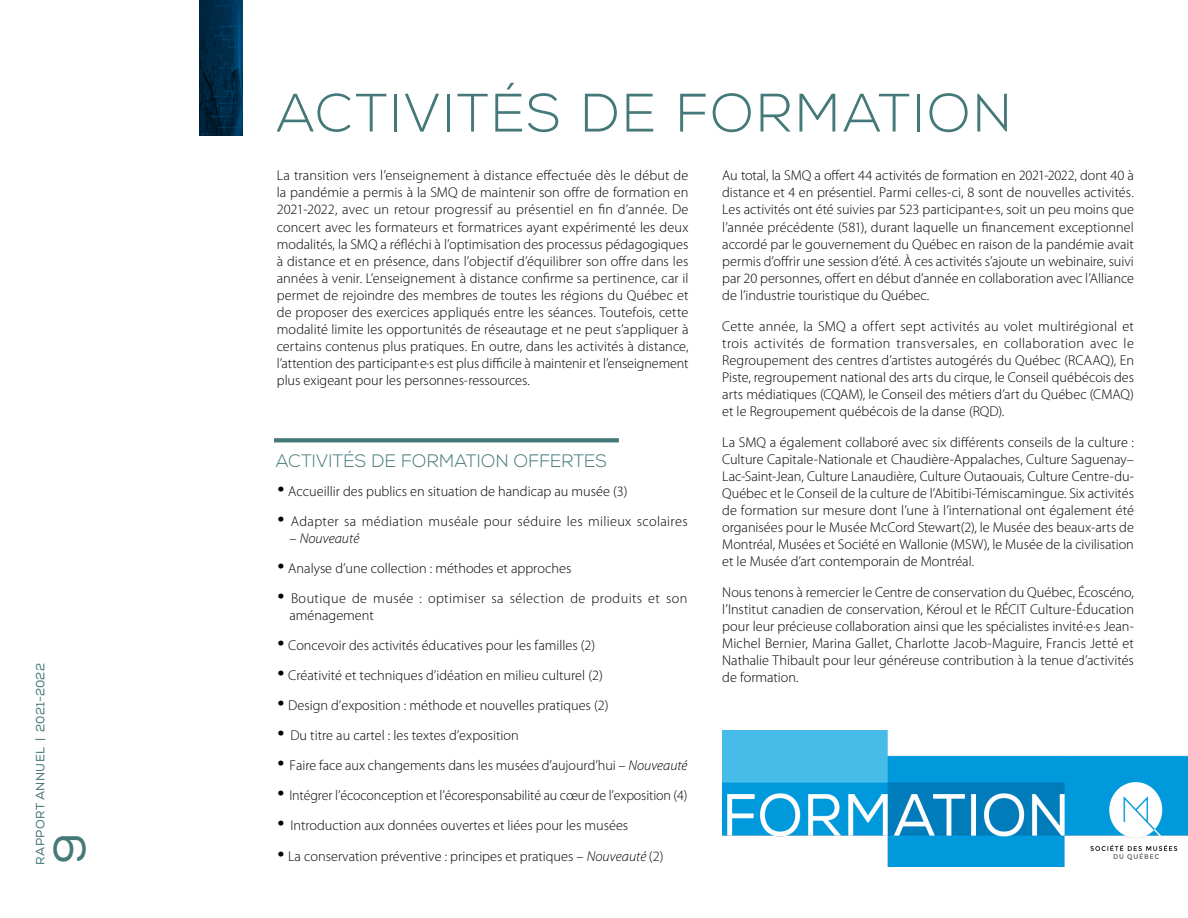
<style>
.page{position:relative;width:1188px;height:918px;background:#fff}
.page>*{position:absolute;margin:0;border:0;box-sizing:border-box;transform-origin:0 0}
.t1{font:300 54px "Nexa";letter-spacing:.025em;color:#457878}
.t2{font:45px "Nexa";color:#457878}
.t3{font:300 18px "Nexa";letter-spacing:-.01em;color:#457878}
.t4{font:300 14.25px/17.1px "Myriad Pro";color:#000;text-align:justify}
.t5{font:300 14.25px/16.5px "Myriad Pro";letter-spacing:.03em;color:#000}
.t6{font:300 14.25px "Myriad Pro";letter-spacing:.025em;color:#000}
.t7{font:italic 300 14.25px "Myriad Pro";color:#000}
.t8{font:12px "Nexa";letter-spacing:.025em;color:#457878}
.s1{font-family:"Nexa";font-weight:700;font-size:21px}
.s2{font-style:normal}
.s3{font-style:italic}
</style>
<div class="page">
<img style="left:200px;top:0;width:42px;height:135px">
<svg style="left:274px;top:438px;width:345px;height:4px"></svg>
<img style="left:722px;top:730px;width:466px;height:137px">
<p class="t8" style="left:33px;top:865px;width:203px;rotate:-90deg">RAPPORT ANNUEL | 2021-2022</p>
<h2 class="t2" style="left:43px;top:864px;width:33px;rotate:-90deg">9</h2>
<h1 class="t1" style="left:275px;top:81px;width:738px">ACTIVITÉS DE FORMATION</h1>
<p class="t4" style="left:277px;top:167px;width:413px">La transition vers l’enseignement à distance effectuée dès le début de la pandémie a permis à la SMQ de maintenir son offre de formation en 2021-2022, avec un retour progressif au présentiel en fin d’année. De concert avec les formateurs et formatrices ayant expérimenté les deux modalités, la SMQ a réfléchi à l’optimisation des processus pédagogiques à distance et en présence, dans l’objectif d’équilibrer son offre dans les années à venir. L’enseignement à distance confirme sa pertinence, car il permet de rejoindre des membres de toutes les régions du Québec et de proposer des exercices appliqués entre les séances. Toutefois, cette modalité limite les opportunités de réseautage et ne peut s’appliquer à certains contenus plus pratiques. En outre, dans les activités à distance, l’attention des participant·e·s est plus difficile à maintenir et l’enseignement plus exigeant pour les personnes-ressources.</p>
<p class="t4" style="left:722px;top:167px;width:413px">Au total, la SMQ a offert 44 activités de formation en 2021-2022, dont 40 à distance et 4 en présentiel. Parmi celles-ci, 8 sont de nouvelles activités.<br>Les activités ont été suivies par 523 participant·e·s, soit un peu moins que l’année précédente (581), durant laquelle un financement exceptionnel accordé par le gouvernement du Québec en raison de la pandémie avait permis d’offrir une session d’été. À ces activités s’ajoute un webinaire, suivi par 20 personnes, offert en début d’année en collaboration avec l’Alliance de l’industrie touristique du Québec.</p>
<p class="t4" style="left:722px;top:318px;width:413px">Cette année, la SMQ a offert sept activités au volet multirégional et trois activités de formation transversales, en collaboration avec le Regroupement des centres d’artistes autogérés du Québec (RCAAQ), En Piste, regroupement national des arts du cirque, le Conseil québécois des arts médiatiques (CQAM), le Conseil des métiers d’art du Québec (CMAQ) et le Regroupement québécois de la danse (RQD).</p>
<p class="t4" style="left:722px;top:434px;width:413px">La SMQ a également collaboré avec six différents conseils de la culture :<br>Culture Capitale-Nationale et Chaudière-Appalaches, Culture Saguenay– Lac-Saint-Jean, Culture Lanaudière, Culture Outaouais, Culture Centre-du-Québec et le Conseil de la culture de l’Abitibi-Témiscamingue. Six activités de formation sur mesure dont l’une à l’international ont également été organisées pour le Musée McCord Stewart(2), le Musée des beaux-arts de Montréal, Musées et Société en Wallonie (MSW), le Musée de la civilisation et le Musée d’art contemporain de Montréal.</p>
<p class="t4" style="left:722px;top:584px;width:413px">Nous tenons à remercier le Centre de conservation du Québec, Écoscéno, l’Institut canadien de conservation, Kéroul et le RÉCIT Culture-Éducation pour leur précieuse collaboration ainsi que les spécialistes invité·e·s Jean-Michel Bernier, Marina Gallet, Charlotte Jacob-Maguire, Francis Jetté et Nathalie Thibault pour leur généreuse contribution à la tenue d’activités de formation.</p>
<p class="t3" style="left:276px;top:450px;width:333px">ACTIVITÉS DE FORMATION OFFERTES</p>
<p class="t4" style="left:277px;top:483px;width:352px"><span class="s1">•</span> Accueillir des publics en situation de handicap au musée (3)</p>
<p class="t6" style="left:277px;top:514px;width:413px"><span class="s1">•</span> Adapter sa médiation muséale pour séduire les milieux scolaires</p>
<p class="t7" style="left:290px;top:531px;width:71px"><span class="s2">–</span> Nouveauté</p>
<p class="t4" style="left:277px;top:560px;width:296px"><span class="s1">•</span> Analyse d’une collection : méthodes et approches</p>
<p class="t5" style="left:289px;top:591px;width:400px;text-indent:-13px"><span class="s1">•</span> Boutique de musée : optimiser sa sélection de produits et son aménagement</p>
<p class="t4" style="left:277px;top:637px;width:320px"><span class="s1">•</span> Concevoir des activités éducatives pour les familles (2)</p>
<p class="t4" style="left:277px;top:667px;width:328px"><span class="s1">•</span> Créativité et techniques d’idéation en milieu culturel (2)</p>
<p class="t4" style="left:277px;top:697px;width:333px"><span class="s1">•</span> Design d’exposition : méthode et nouvelles pratiques (2)</p>
<p class="t4" style="left:277px;top:727px;width:243px"><span class="s1">•</span> Du titre au cartel : les textes d’exposition</p>
<p class="t4" style="left:277px;top:757px;width:412px"><span class="s1">•</span> Faire face aux changements dans les musées d’aujourd’hui – <span class="s3">Nouveauté</span></p>
<p class="t4" style="left:277px;top:787px;width:412px"><span class="s1">•</span> Intégrer l’écoconception et l’écoresponsabilité au cœur de l’exposition (4)</p>
<p class="t4" style="left:277px;top:817px;width:353px"><span class="s1">•</span> Introduction aux données ouvertes et liées pour les musées</p>
<p class="t4" style="left:277px;top:848px;width:388px"><span class="s1">•</span> La conservation préventive : principes et pratiques – <span class="s3">Nouveauté</span> (2)</p>
</div>
